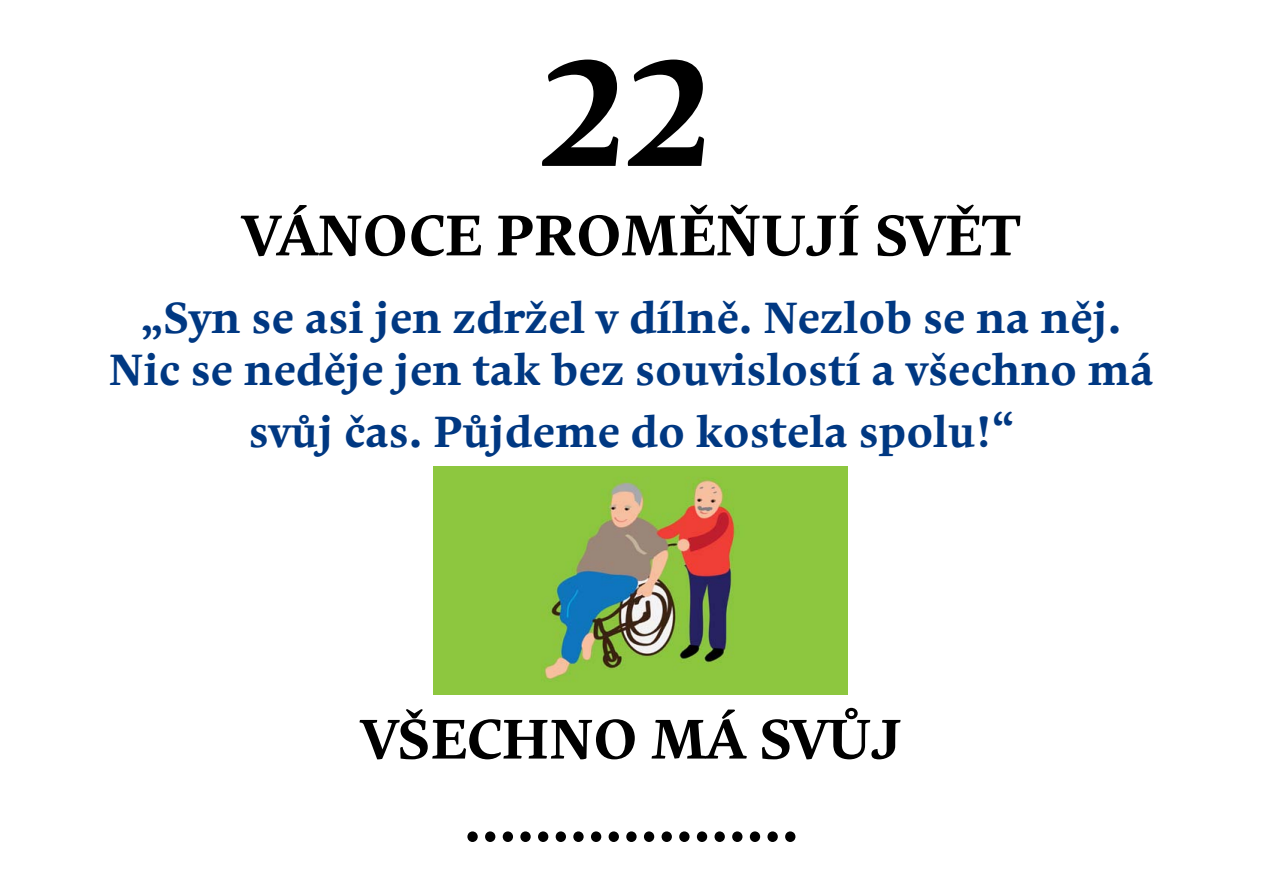
<style>
.page{position:relative;width:1263px;height:893px;background:#fff}
.page>*{position:absolute;margin:0;border:0;box-sizing:border-box;transform-origin:0 0}
.t1{font:700 150px "Comenia Serif Pro";color:#000}
.t2{font:700 57px "Comenia Serif Pro";color:#000}
.t3{font:700 55.5px/82.5px "Comenia Serif Pro";color:#000;text-align:center}
.t4{font:700 43.5px/52.2px "Comenia Serif Pro";color:#003882;text-align:center}
</style>
<div class="page">
<img style="left:434px;top:467px;width:413px;height:227px">
<h1 class="t1" style="left:537px;top:7px;width:173px">22</h1>
<h2 class="t2" style="left:242px;top:195px;width:780px">VÁNOCE PROMĚŇUJÍ SVĚT</h2>
<p class="t4" style="left:109px;top:291px;width:1047px">„Syn se asi jen zdržel v dílně. Nezlob se na něj.<br>Nic se neděje jen tak bez souvislostí a všechno má</p>
<p class="t4" style="left:249px;top:405px;width:767px">svůj čas. Půjdeme do kostela spolu!“</p>
<p class="t3" style="left:361px;top:697px;width:542px">VŠECHNO MÁ SVŮJ ...................</p>
</div>
